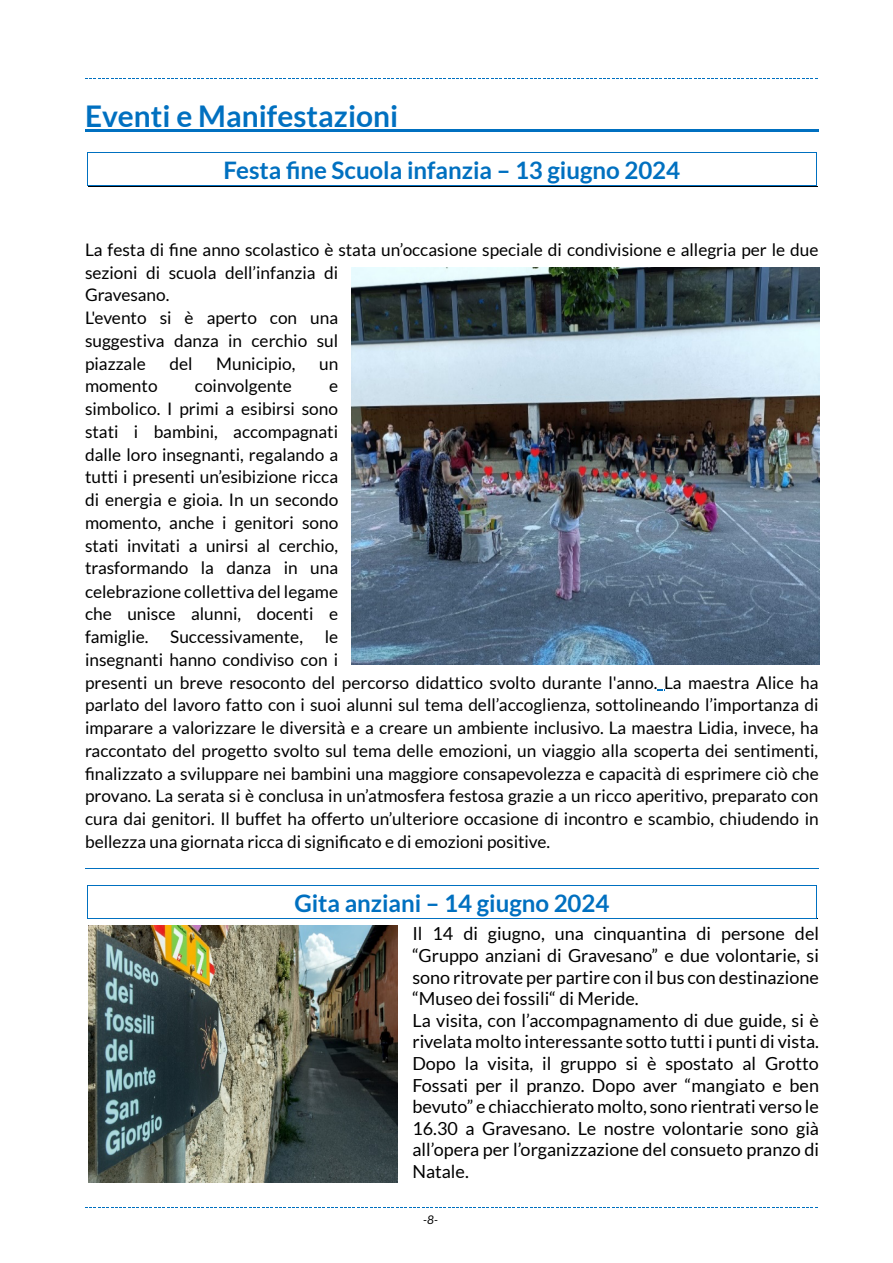
<style>
.page{position:relative;width:893px;height:1263px;background:#fff}
.page>*{position:absolute;margin:0;border:0;box-sizing:border-box;transform-origin:0 0}
.t1{font:700 29.85px "Lato";letter-spacing:.005em;color:#0070c0}
.t2{font:700 24.15px "Lato";color:#0070c0}
.t3{font:18px/21.6px "Lato";color:#000}
.t4{font:17.25px/22.8px "Lato";color:#000}
.t5{font:italic 11.85px "Lato";color:#000}
</style>
<div class="page">
<svg style="left:85px;top:78px;width:732px;height:1px"></svg>
<hr style="left:85px;top:129px;width:734px;height:3px;background:#0070c0">
<hr style="left:88px;top:153px;width:728px;height:1px;background:#0070c0">
<hr style="left:88px;top:186px;width:728px;height:1px;background:#000">
<hr style="left:88px;top:185px;width:728px;height:1px;background:#0070c0">
<hr style="left:87px;top:153px;width:1px;height:32px;background:#0070c0">
<hr style="left:817px;top:153px;width:1px;height:32px;background:#000">
<hr style="left:816px;top:153px;width:1px;height:32px;background:#0070c0">
<hr style="left:85px;top:868px;width:734px;height:1px;background:#0070c0">
<hr style="left:88px;top:885px;width:728px;height:1px;background:#0070c0">
<hr style="left:88px;top:918px;width:728px;height:1px;background:#0070c0">
<hr style="left:87px;top:886px;width:1px;height:32px;background:#0070c0">
<hr style="left:817px;top:886px;width:1px;height:32px;background:#000">
<hr style="left:816px;top:886px;width:1px;height:32px;background:#0070c0">
<svg style="left:85px;top:1207px;width:732px;height:1px"></svg>
<img style="left:352px;top:267px;width:467px;height:398px">
<img style="left:88px;top:926px;width:310px;height:257px">
<h1 class="t1" style="left:85px;top:99px;width:315px">Eventi e Manifestazioni</h1>
<h2 class="t2" style="left:224px;top:156px;width:458px">Festa fine Scuola infanzia – 13 giugno 2024</h2>
<p class="t4" style="left:85px;top:238px;width:735px">La festa di fine anno scolastico è stata un’occasione speciale di condivisione e allegria per le due sezioni di scuola dell’infanzia di<br>Gravesano.<br>L'evento si è aperto con una<br>suggestiva danza in cerchio sul<br>piazzale</p>
<p class="t4" style="left:169px;top:352px;width:25px">del</p>
<p class="t4" style="left:216px;top:352px;width:81px">Municipio,</p>
<p class="t4" style="left:319px;top:352px;width:21px">un</p>
<p class="t4" style="left:85px;top:375px;width:74px">momento</p>
<p class="t4" style="left:195px;top:375px;width:98px">coinvolgente</p>
<p class="t4" style="left:85px;top:375px;width:255px;text-align:justify;text-indent:244px">e simbolico. I primi a esibirsi sono stati i bambini, accompagnati dalle loro insegnanti, regalando a tutti i presenti un’esibizione ricca di energia e gioia. In un secondo momento, anche i genitori sono stati invitati a unirsi al cerchio, trasformando la danza in una celebrazione collettiva del legame che unisce alunni, docenti e famiglie.</p>
<p class="t4" style="left:85px;top:625px;width:735px;text-indent:240px">le<br>insegnanti hanno condiviso con i<br>presenti un breve resoconto del percorso didattico svolto durante l'anno. La maestra Alice ha parlato del lavoro fatto con i suoi alunni sul tema dell’accoglienza, sottolineando l’importanza di imparare a valorizzare le diversità e a creare un ambiente inclusivo. La maestra Lidia, invece, ha raccontato del progetto svolto sul tema delle emozioni, un viaggio alla scoperta dei sentimenti, finalizzato a sviluppare nei bambini una maggiore consapevolezza e capacità di esprimere ciò che provano. La serata si è conclusa in un’atmosfera festosa grazie a un ricco aperitivo, preparato con cura dai genitori. Il buffet ha offerto un’ulteriore occasione di incontro e scambio, chiudendo in bellezza una giornata ricca di significato e di emozioni positive.</p>
<p class="t4" style="left:170px;top:625px;width:134px">Successivamente,</p>
<h2 class="t2" style="left:294px;top:889px;width:317px">Gita anziani – 14 giugno 2024</h2>
<p class="t3" style="left:412px;top:923px;width:408px">Il 14 di giugno, una cinquantina di persone del “Gruppo anziani di Gravesano” e due volontarie, si sono ritrovate per partire con il bus con destinazione “Museo dei fossili“ di Meride.<br>La visita, con l’accompagnamento di due guide, si è rivelata molto interessante sotto tutti i punti di vista.<br>Dopo la visita, il gruppo si è spostato al Grotto Fossati per il pranzo. Dopo aver “mangiato e ben bevuto” e chiacchierato molto, sono rientrati verso le 16.30 a Gravesano. Le nostre volontarie sono già all’opera per l’organizzazione del consueto pranzo di Natale.</p>
<p class="t5" style="left:423px;top:1213px;width:16px">-8-</p>
</div>
